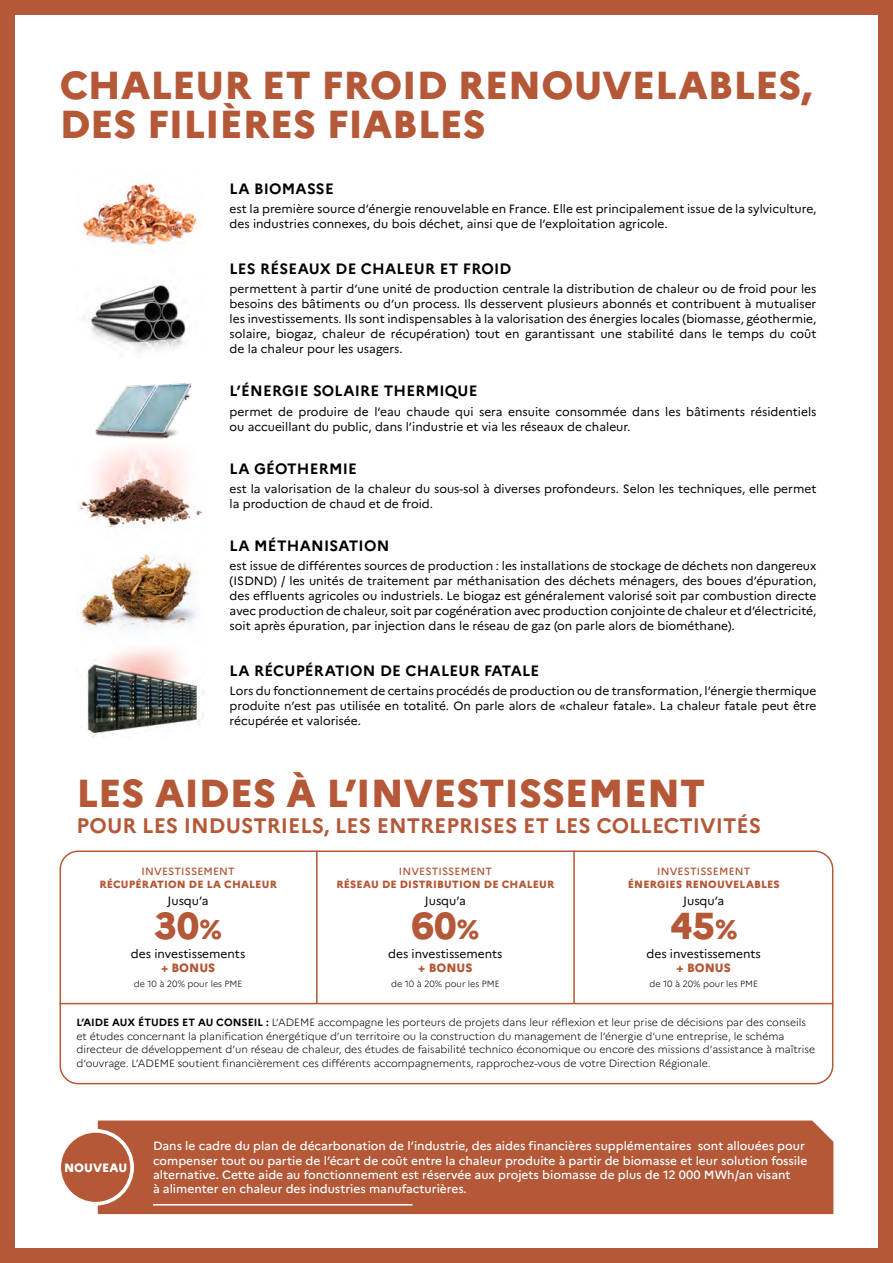
<style>
.page{position:relative;width:893px;height:1263px;background:#fff}
.page>*{position:absolute;margin:0;border:0;box-sizing:border-box;transform-origin:0 0}
.t1{font:800 39px/39px "Marianne";color:#b45837}
.t2{font:800 37.5px "Marianne";color:#b45837}
.t3{font:700 21px "Marianne";color:#b45837}
.t4{font:700 15px "Marianne";letter-spacing:.015em;color:#000}
.t5{font:12px/15px "Marianne";color:#000}
.t6{font:500 12px/14.4px "Marianne";color:#fff}
.t7{font:800 12px "Marianne";color:#b45837}
.t8{font:800 12px "Marianne";color:#fff}
.t9{font:300 10.5px/13.5px "Marianne";color:#000}
.t10{font:800 10.5px "Marianne";letter-spacing:.015em;color:#b45837}
.t11{font:500 10.5px "Marianne";letter-spacing:.015em;color:#b45837}
.t12{font:300 9px "Marianne";color:#000}
.s1{font-size:27px}
.s2{font-weight:700}
</style>
<div class="page">
<div style="left:0;top:0;width:893px;height:1263px;border:15px solid #b45837"></div>
<div style="left:60px;top:850px;width:773px;height:234px;border:2px solid #b45837;border-radius:18px"></div>
<img style="left:78px;top:465px;width:125px;height:63px">
<img style="left:87px;top:648px;width:117px;height:90px">
<img style="left:80px;top:554px;width:116px;height:76px">
<img style="left:83px;top:183px;width:115px;height:70px">
<img style="left:95px;top:383px;width:97px;height:82px">
<hr style="left:316px;top:850px;width:2px;height:153px;background:#b45837">
<hr style="left:573px;top:850px;width:2px;height:153px;background:#b45837">
<img style="left:83px;top:285px;width:103px;height:66px">
<hr style="left:60px;top:1003px;width:773px;height:1px;background:#b45837">
<div style="left:98px;top:1120px;width:735px;height:94px;background:#b45837"></div>
<div style="left:59px;top:1131px;width:73px;height:73px;background:#b45837;border-radius:50%"></div>
<div style="left:57px;top:1129px;width:77px;height:76px;border:4px solid #fff;border-radius:50%"></div>
<div style="left:0;top:0;width:9px;height:1263px;background:#b45837"></div>
<div style="left:0;top:0;width:893px;height:9px;background:#b45837"></div>
<div style="left:0;top:1254px;width:893px;height:9px;background:#b45837"></div>
<hr style="left:153px;top:1204px;width:259px;height:1px;background:#fff">
<h1 class="t1" style="left:60px;top:66px;width:754px">CHALEUR ET FROID RENOUVELABLES,<br>DES FILIÈRES FIABLES</h1>
<p class="t4" style="left:230px;top:180px;width:106px">LA BIOMASSE</p>
<p class="t5" style="left:230px;top:202px;width:588px">est la première source d’énergie renouvelable en France. Elle est principalement issue de la sylviculture, des industries connexes, du bois déchet, ainsi que de l’exploitation agricole.</p>
<p class="t4" style="left:230px;top:260px;width:283px">LES RÉSEAUX DE CHALEUR ET FROID</p>
<p class="t5" style="left:230px;top:282px;width:588px;text-align:justify">permettent à partir d’une unité de production centrale la distribution de chaleur ou de froid pour les besoins des bâtiments ou d’un process. Ils desservent plusieurs abonnés et contribuent à mutualiser les investissements. Ils sont indispensables à la valorisation des énergies locales (biomasse, géothermie, solaire, biogaz, chaleur de récupération) tout en garantissant une stabilité dans le temps du coût de la chaleur pour les usagers.</p>
<p class="t4" style="left:230px;top:382px;width:249px">L’ÉNERGIE SOLAIRE THERMIQUE</p>
<p class="t5" style="left:230px;top:404px;width:588px">permet de produire de l’eau chaude qui sera ensuite consommée dans les bâtiments résidentiels ou accueillant du public, dans l’industrie et via les réseaux de chaleur.</p>
<p class="t4" style="left:230px;top:459px;width:129px">LA GÉOTHERMIE</p>
<p class="t5" style="left:230px;top:481px;width:588px">est la valorisation de la chaleur du sous-sol à diverses profondeurs. Selon les techniques, elle permet la production de chaud et de froid.</p>
<p class="t4" style="left:230px;top:536px;width:161px">LA MÉTHANISATION</p>
<p class="t5" style="left:230px;top:558px;width:588px;text-align:justify">est issue de différentes sources de production : les installations de stockage de déchets non dangereux (ISDND) / les unités de traitement par méthanisation des déchets ménagers, des boues d’épuration, des effluents agricoles ou industriels. Le biogaz est généralement valorisé soit par combustion directe avec production de chaleur, soit par cogénération avec production conjointe de chaleur et d’électricité, soit après épuration, par injection dans le réseau de gaz (on parle alors de biométhane).</p>
<p class="t4" style="left:230px;top:661px;width:311px">LA RÉCUPÉRATION DE CHALEUR FATALE</p>
<p class="t5" style="left:230px;top:683px;width:588px;text-align:justify">Lors du fonctionnement de certains procédés de production ou de transformation, l’énergie thermique produite n’est pas utilisée en totalité. On parle alors de «chaleur fatale». La chaleur fatale peut être récupérée et valorisée.</p>
<h1 class="t1" style="left:77px;top:774px;width:630px">LES AIDES À L’INVESTISSEMENT</h1>
<h3 class="t3" style="left:77px;top:813px;width:686px">POUR LES INDUSTRIELS, LES ENTREPRISES ET LES COLLECTIVITÉS</h3>
<p class="t11" style="left:141px;top:865px;width:95px">INVESTISSEMENT</p>
<p class="t10" style="left:99px;top:878px;width:179px">RÉCUPÉRATION DE LA CHALEUR</p>
<p class="t5" style="left:168px;top:893px;width:43px">Jusqu’a</p>
<h2 class="t2" style="left:154px;top:903px;width:69px">30<span class="s1">%</span></h2>
<p class="t5" style="left:131px;top:946px;width:116px">des investissements</p>
<p class="t7" style="left:161px;top:960px;width:56px">+ BONUS</p>
<p class="t12" style="left:134px;top:978px;width:110px">de 10 à 20% pour les PME</p>
<p class="t11" style="left:399px;top:865px;width:95px">INVESTISSEMENT</p>
<p class="t10" style="left:336px;top:878px;width:219px">RÉSEAU DE DISTRIBUTION DE CHALEUR</p>
<p class="t5" style="left:425px;top:893px;width:43px">Jusqu’a</p>
<h2 class="t2" style="left:412px;top:903px;width:69px">60<span class="s1">%</span></h2>
<p class="t5" style="left:388px;top:946px;width:116px">des investissements</p>
<p class="t7" style="left:418px;top:960px;width:56px">+ BONUS</p>
<p class="t12" style="left:391px;top:978px;width:110px">de 10 à 20% pour les PME</p>
<p class="t11" style="left:657px;top:865px;width:95px">INVESTISSEMENT</p>
<p class="t10" style="left:628px;top:878px;width:153px">ÉNERGIES RENOUVELABLES</p>
<p class="t5" style="left:683px;top:893px;width:43px">Jusqu’a</p>
<h2 class="t2" style="left:670px;top:903px;width:69px">45<span class="s1">%</span></h2>
<p class="t5" style="left:647px;top:946px;width:116px">des investissements</p>
<p class="t7" style="left:677px;top:960px;width:56px">+ BONUS</p>
<p class="t12" style="left:649px;top:978px;width:110px">de 10 à 20% pour les PME</p>
<p class="t9" style="left:77px;top:1016px;width:740px"><span class="s2">L’AIDE AUX ÉTUDES ET AU CONSEIL :</span> L’ADEME accompagne les porteurs de projets dans leur réflexion et leur prise de décisions par des conseils et études concernant la planification énergétique d’un territoire ou la construction du management de l’énergie d’une entreprise, le schéma directeur de développement d’un réseau de chaleur, des études de faisabilité technico économique ou encore des missions d’assistance à maîtrise d’ouvrage. L’ADEME soutient financièrement ces différents accompagnements, rapprochez-vous de votre Direction Régionale.</p>
<p class="t8" style="left:64px;top:1160px;width:65px">NOUVEAU</p>
<p class="t6" style="left:153px;top:1139px;width:656px">Dans le cadre du plan de décarbonation de l’industrie, des aides financières supplémentaires sont allouées pour compenser tout ou partie de l’écart de coût entre la chaleur produite à partir de biomasse et leur solution fossile alternative. Cette aide au fonctionnement est réservée aux projets biomasse de plus de 12 000 MWh/an visant<br>à alimenter en chaleur des industries manufacturières.</p>
</div>
